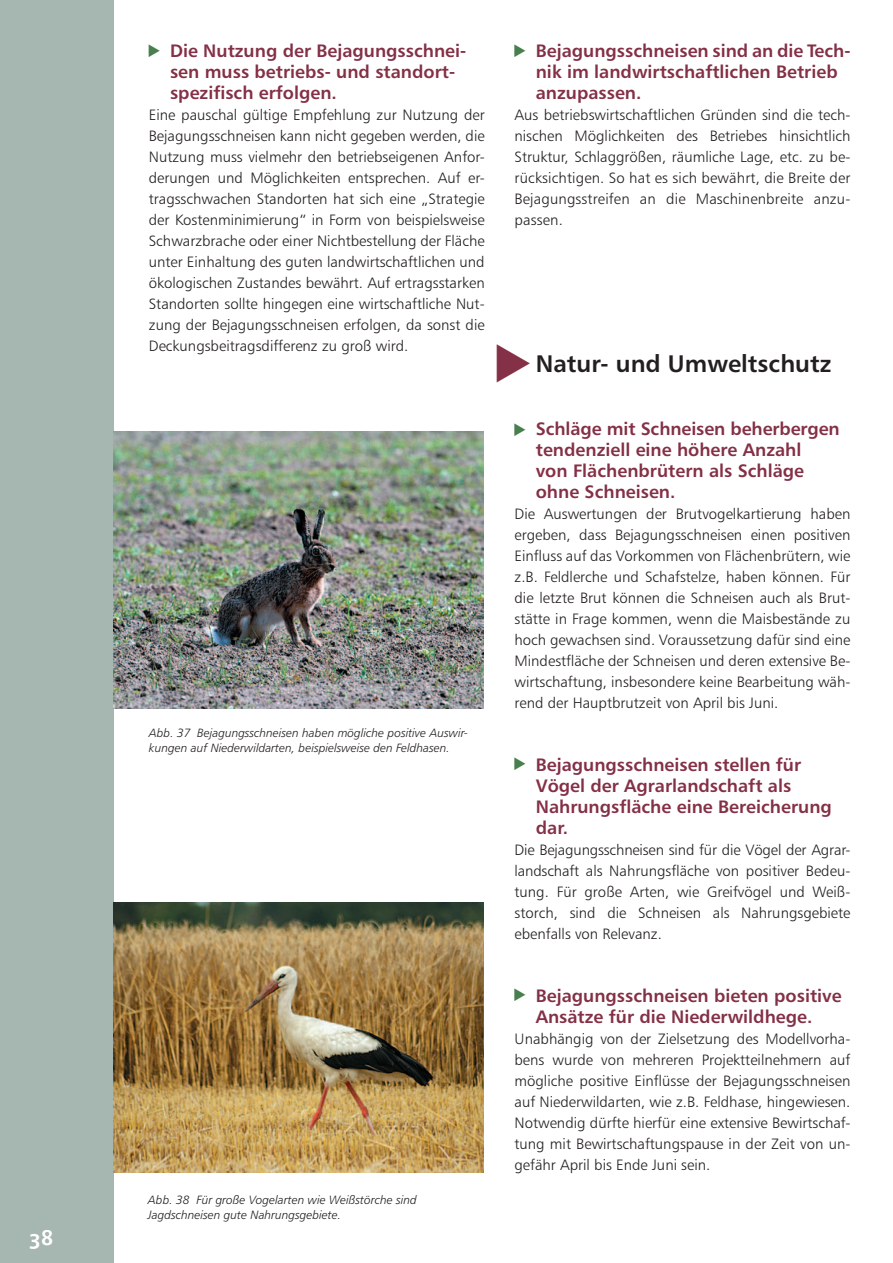
<style>
.page{position:relative;width:893px;height:1263px;background:#fff}
.page>*{position:absolute;margin:0;border:0;box-sizing:border-box;transform-origin:0 0}
.t1{font:24px "Humanist 777 BT Bold B";color:#231f20}
.t2{font:700 21px "Frutiger Linotype";color:#fff}
.t3{font:18px/21px "Humanist 777 BT Bold B";color:#843046}
.t4{font:15px/21px "Humanist 777 BT Light B";color:#231f20;text-align:justify}
.t5{font:12px/15px "Humanist 777 BT Light Italic B";color:#231f20}
</style>
<div class="page">
<div style="left:0;top:0;width:114px;height:1263px;background:#a6b6b1"></div>
<img style="left:114px;top:431px;width:370px;height:278px">
<img style="left:114px;top:902px;width:370px;height:271px">
<p class="t2" style="left:30px;top:1225px;width:25px">38</p>
<p class="t3" style="left:170px;top:40px;width:298px">Die Nutzung der Bejagungsschnei&shy;sen muss betriebs- und standort&shy;spezifisch erfolgen.</p>
<p class="t4" style="left:149px;top:104px;width:337px">Eine pauschal gültige Empfehlung zur Nutzung der Bejagungsschneisen kann nicht gegeben werden, die Nutzung muss vielmehr den betriebseigenen Anfor&shy;derungen und Möglichkeiten entsprechen. Auf er&shy;tragsschwachen Standorten hat sich eine „Strategie der Kostenminimierung“ in Form von beispielsweise Schwarzbrache oder einer Nichtbestellung der Fläche unter Einhaltung des guten landwirtschaftlichen und ökologischen Zustandes bewährt. Auf ertragsstarken Standorten sollte hingegen eine wirtschaftliche Nut&shy;zung der Bejagungsschneisen erfolgen, da sonst die Deckungsbeitragsdifferenz zu groß wird.</p>
<p class="t5" style="left:149px;top:725px;width:321px">Abb. 37 Bejagungsschneisen haben mögliche positive Auswir&shy;kungen auf Niederwildarten, beispielsweise den Feldhasen.</p>
<p class="t5" style="left:148px;top:1192px;width:270px">Abb. 38 Für große Vogelarten wie Weißstörche sind<br>Jagdschneisen gute Nahrungsgebiete.</p>
<p class="t3" style="left:536px;top:40px;width:316px">Bejagungsschneisen sind an die Tech&shy;nik im landwirtschaftlichen Betrieb anzupassen.</p>
<p class="t4" style="left:514px;top:104px;width:337px">Aus betriebswirtschaftlichen Gründen sind die tech&shy;nischen Möglichkeiten des Betriebes hinsichtlich Struktur, Schlaggrößen, räumliche Lage, etc. zu be&shy;rücksichtigen. So hat es sich bewährt, die Breite der Bejagungsstreifen an die Maschinenbreite anzu&shy;passen.</p>
<p class="t1" style="left:536px;top:349px;width:297px">Natur- und Umweltschutz</p>
<p class="t3" style="left:536px;top:418px;width:306px">Schläge mit Schneisen beherbergen tendenziell eine höhere Anzahl<br>von Flächenbrütern als Schläge ohne Schneisen.</p>
<p class="t4" style="left:514px;top:503px;width:337px">Die Auswertungen der Brutvogelkartierung haben ergeben, dass Bejagungsschneisen einen positiven Einfluss auf das Vorkommen von Flächenbrütern, wie z.B. Feldlerche und Schafstelze, haben können. Für die letzte Brut können die Schneisen auch als Brut&shy;stätte in Frage kommen, wenn die Maisbestände zu hoch gewachsen sind. Voraussetzung dafür sind eine Mindestfläche der Schneisen und deren extensive Be&shy;wirtschaftung, insbesondere keine Bearbeitung wäh&shy;rend der Hauptbrutzeit von April bis Juni.</p>
<p class="t3" style="left:536px;top:754px;width:298px">Bejagungsschneisen stellen für<br>Vögel der Agrarlandschaft als<br>Nahrungsfläche eine Bereicherung dar.</p>
<p class="t4" style="left:514px;top:839px;width:337px">Die Bejagungsschneisen sind für die Vögel der Agrar&shy;landschaft als Nahrungsfläche von positiver Bedeu&shy;tung. Für große Arten, wie Greifvögel und Weiß&shy;storch, sind die Schneisen als Nahrungsgebiete ebenfalls von Relevanz.</p>
<p class="t3" style="left:536px;top:985px;width:307px">Bejagungsschneisen bieten positive<br>Ansätze für die Niederwildhege.</p>
<p class="t4" style="left:514px;top:1028px;width:337px">Unabhängig von der Zielsetzung des Modellvorha&shy;bens wurde von mehreren Projektteilnehmern auf mögliche positive Einflüsse der Bejagungsschneisen auf Niederwildarten, wie z.B. Feldhase, hingewiesen.<br>Notwendig dürfte hierfür eine extensive Bewirtschaf&shy;tung mit Bewirtschaftungspause in der Zeit von un&shy;gefähr April bis Ende Juni sein.</p>
</div>
